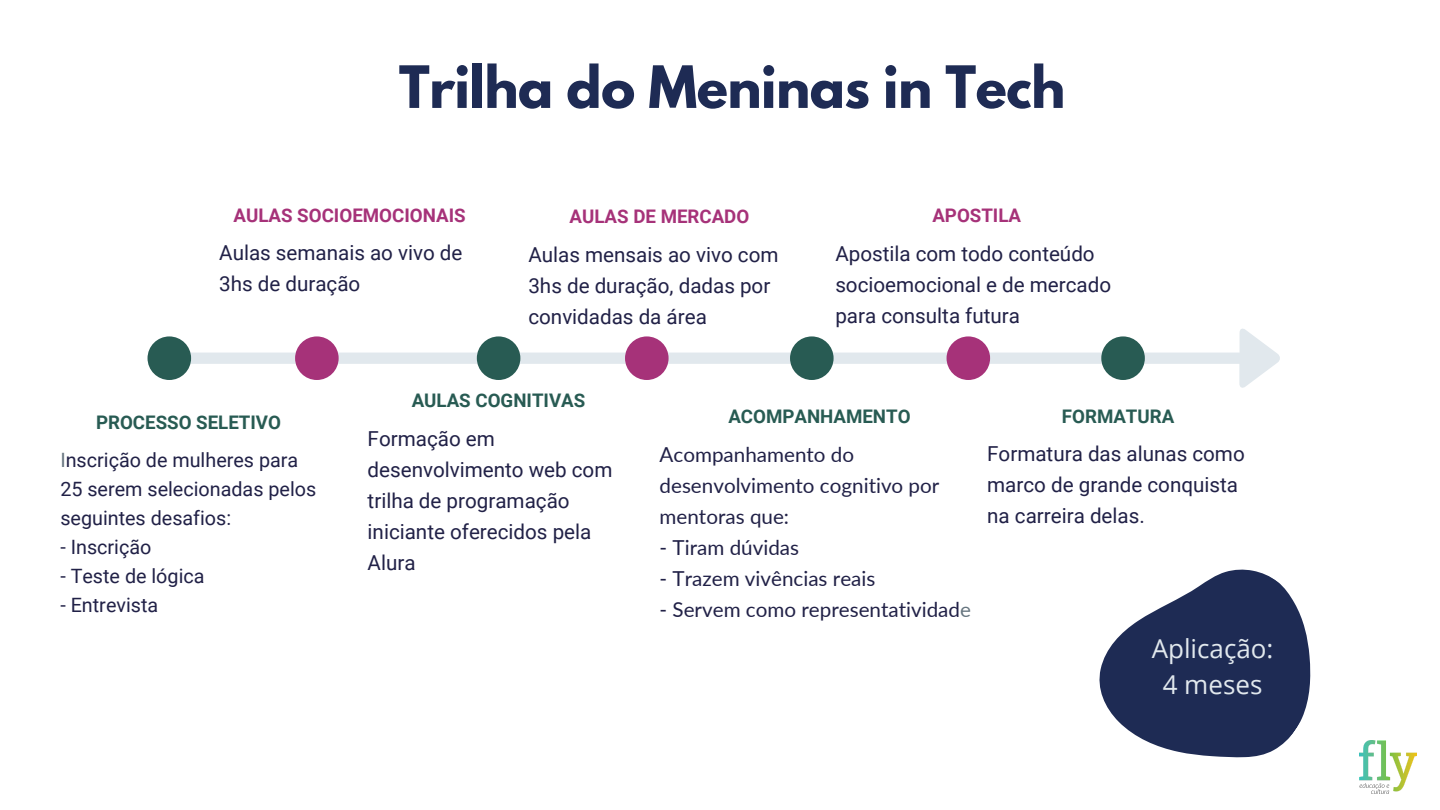
<style>
.page{position:relative;width:1440px;height:810px;background:#fff}
.page>*{position:absolute;margin:0;border:0;box-sizing:border-box;transform-origin:0 0}
.t1{font:700 51.7px "League Spartan";letter-spacing:-.01em;color:#1e2b54}
.t2{font:26px "Open Sans";color:#e1e8ed}
.t3{font:20.6px/30.9px "Roboto";color:#212147}
.t4{font:20.6px/30.9px "Lato";color:#212147}
.t5{font:19.8px/29px "Roboto";color:#212147}
.t6{font:700 18.7px "Roboto";color:#285b53}
.t7{font:700 18.7px "Roboto";color:#a63279}
.s1{color:#66757f}
</style>
<div class="page">
<svg style="left:148px;top:328px;width:1132px;height:60px"></svg>
<div style="left:295px;top:336px;width:44px;height:44px;background:#a63279;border-radius:50%"></div>
<div style="left:148px;top:336px;width:43px;height:44px;background:#285b53;border-radius:50%"></div>
<div style="left:477px;top:336px;width:43px;height:44px;background:#285b53;border-radius:50%"></div>
<div style="left:625px;top:336px;width:44px;height:44px;background:#a63279;border-radius:50%"></div>
<div style="left:790px;top:336px;width:44px;height:44px;background:#285b53;border-radius:50%"></div>
<div style="left:1101px;top:336px;width:44px;height:44px;background:#285b53;border-radius:50%"></div>
<div style="left:947px;top:336px;width:43px;height:44px;background:#a63279;border-radius:50%"></div>
<svg style="left:1099px;top:569px;width:212px;height:189px;fill:#1e2b54"></svg>
<img style="left:1359px;top:741px;width:58px;height:53px">
<p class="t1" style="left:399px;top:61px;width:668px">Trilha do Meninas in Tech</p>
<p class="t7" style="left:233px;top:205px;width:234px">AULAS SOCIOEMOCIONAIS</p>
<p class="t3" style="left:219px;top:238px;width:245px">Aulas semanais ao vivo de<br>3hs de duração</p>
<p class="t7" style="left:570px;top:205px;width:181px">AULAS DE MERCADO</p>
<p class="t3" style="left:528px;top:239px;width:252px">Aulas mensais ao vivo com<br>3hs de duração, dadas por convidadas da área</p>
<p class="t7" style="left:932px;top:205px;width:90px">APOSTILA</p>
<p class="t3" style="left:835px;top:239px;width:277px">Apostila com todo conteúdo socioemocional e de mercado para consulta futura</p>
<p class="t6" style="left:96px;top:412px;width:187px">PROCESSO SELETIVO</p>
<p class="t5" style="left:60px;top:446px;width:257px"><span class="s1">I</span>nscrição de mulheres para<br>25 serem selecionadas pelos seguintes desafios:</p>
<p class="t5" style="left:60px;top:533px;width:93px">- Inscrição</p>
<p class="t5" style="left:60px;top:562px;width:146px">- Teste de lógica</p>
<p class="t5" style="left:60px;top:591px;width:99px">- Entrevista</p>
<p class="t6" style="left:412px;top:390px;width:175px">AULAS COGNITIVAS</p>
<p class="t3" style="left:368px;top:424px;width:246px">Formação em desenvolvimento web com trilha de programação iniciante oferecidos pela<br>Alura</p>
<p class="t6" style="left:728px;top:405px;width:184px">ACOMPANHAMENTO</p>
<p class="t4" style="left:660px;top:439px;width:281px">Acompanhamento do desenvolvimento cognitivo por mentoras que:</p>
<p class="t4" style="left:660px;top:532px;width:141px">- Tiram dúvidas</p>
<p class="t4" style="left:660px;top:562px;width:217px">- Trazem vivências reais</p>
<p class="t4" style="left:660px;top:593px;width:313px">- Servem como representatividad<span class="s1">e</span></p>
<p class="t6" style="left:1062px;top:405px;width:114px">FORMATURA</p>
<p class="t3" style="left:987px;top:439px;width:259px">Formatura das alunas como marco de grande conquista na carreira delas.</p>
<p class="t2" style="left:1152px;top:630px;width:123px">Aplicação:</p>
<p class="t2" style="left:1163px;top:666px;width:101px">4 meses</p>
</div>
